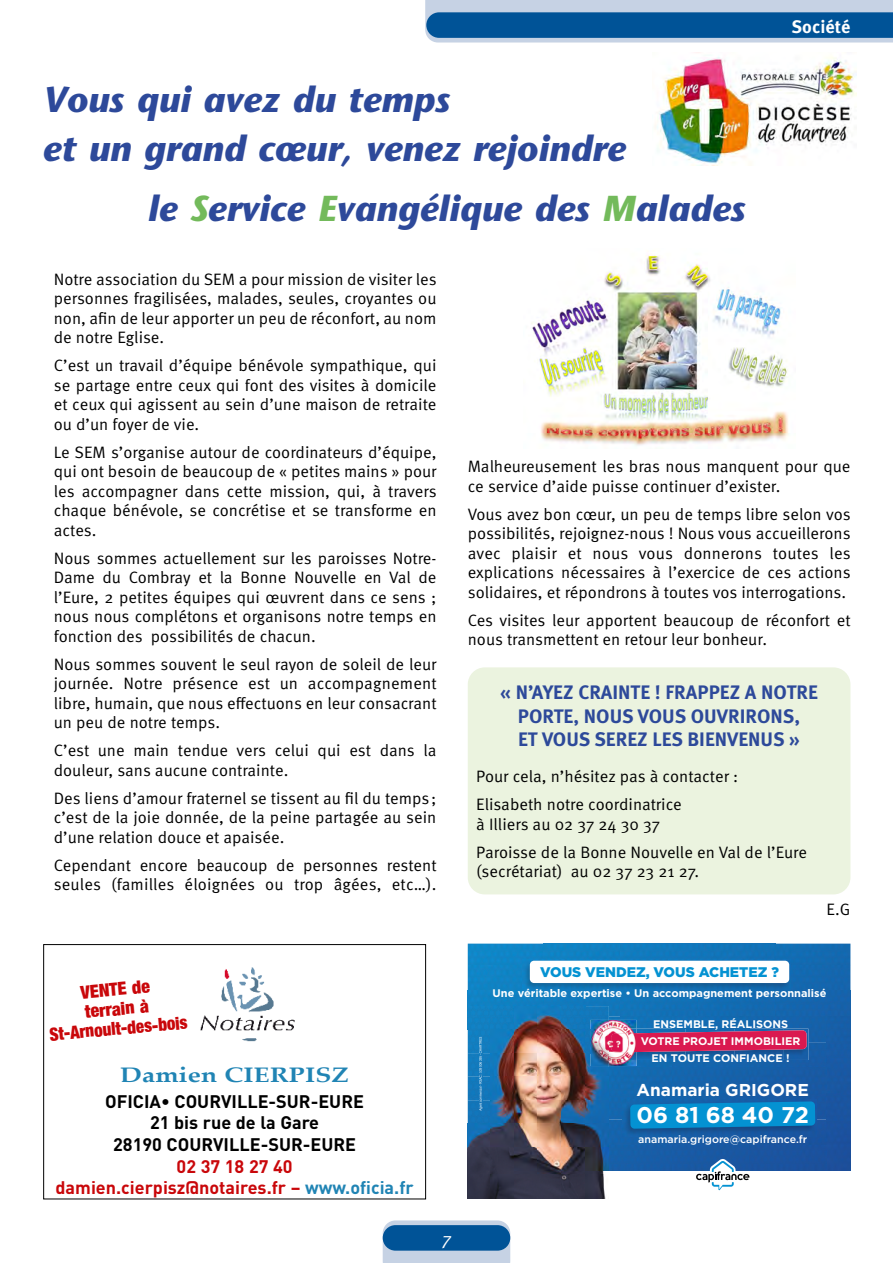
<style>
.page{position:relative;width:893px;height:1263px;background:#fff}
.page>*{position:absolute;margin:0;border:0;box-sizing:border-box;transform-origin:0 0}
.t1{font:italic 700 36px/48.6px "Stone Sans";color:#2d499a}
.t2{font:700 22.8px "Gotham";color:#fff}
.t3{font:700 21px "Palatino Linotype";letter-spacing:.005em;color:#2084b4;scale:1.25 1}
.t4{font:700 19.5px/23.4px "Meta OT";color:#2d499a;text-align:center}
.t5{font:700 18px/21.6px "DIN";color:#000;text-align:center}
.t6{font:700 18px/21.6px "DIN";color:#c9070a;text-align:center}
.t7{font:900 condensed 18px/19.5px "Helvetica Neue";color:#c9070a;text-align:center}
.t8{font:700 18px "Meta OT";color:#fff}
.t9{font:18px "Meta OT Norm Ita";color:#fff}
.t10{font:700 17.25px "Gotham";color:#fff}
.t11{font:16.5px/19.5px "Meta OT Norm";color:#000;text-align:justify}
.t12{font:900 13.95px "Gotham";color:#0492d2}
.t13{font:700 10.95px/17px "Gotham";color:#fff;text-align:center}
.t14{font:500 10.65px "Gotham";color:#fff}
.s1{color:#73ba5b}
.s2{color:#2084b4}
</style>
<div class="page">
<svg style="left:383px;top:1220px;width:127px;height:43px;background:#c1cfe2"></svg>
<div style="left:383px;top:1225px;width:127px;height:25px;background:#005397;border-radius:13px"></div>
<svg style="left:425px;top:0;width:468px;height:43px;background:#5287b7"></svg>
<div style="left:43px;top:944px;width:383px;height:255px;border:1px solid #000"></div>
<img style="left:200px;top:967px;width:95px;height:75px">
<div style="left:468px;top:943px;width:76px;height:63px;background:#1083c4"></div>
<img style="left:544px;top:943px;width:231px;height:16px">
<div style="left:775px;top:943px;width:75px;height:48px;background:#1469af"></div>
<img style="left:544px;top:990px;width:231px;height:1px">
<img style="left:544px;top:991px;width:306px;height:25px">
<img style="left:609px;top:1016px;width:140px;height:12px">
<div style="left:749px;top:1016px;width:77px;height:52px;background:#1661a9"></div>
<img style="left:826px;top:1016px;width:24px;height:155px">
<img style="left:609px;top:1060px;width:140px;height:8px">
<img style="left:609px;top:1068px;width:217px;height:26px">
<div style="left:609px;top:1094px;width:63px;height:77px;background:#1760a9"></div>
<img style="left:672px;top:1094px;width:77px;height:6px">
<div style="left:749px;top:1094px;width:77px;height:77px;background:#1a549f"></div>
<div style="left:672px;top:1136px;width:77px;height:35px;background:#1959a3"></div>
<svg style="left:693px;top:1159px;width:59px;height:32px"></svg>
<img style="left:522px;top:959px;width:269px;height:31px">
<div style="left:530px;top:961px;width:259px;height:22px;background:#fff;border-radius:4px"></div>
<img style="left:623px;top:1100px;width:194px;height:36px">
<svg style="left:630px;top:1101px;width:185px;height:28px;background:#0689c9"></svg>
<img style="left:468px;top:1053px;width:141px;height:146px">
<img style="left:468px;top:1006px;width:141px;height:23px">
<img style="left:468px;top:1029px;width:122px;height:24px">
<img style="left:479px;top:1037px;width:3px;height:74px">
<img style="left:637px;top:1028px;width:171px;height:32px">
<svg style="left:637px;top:1030px;width:170px;height:22px;background:#c0255d"></svg>
<img style="left:590px;top:1020px;width:47px;height:46px">
<img style="left:611px;top:1033px;width:26px;height:19px">
<img style="left:657px;top:52px;width:200px;height:113px">
<div style="left:468px;top:667px;width:382px;height:227px;background:#ebf3df;border-radius:17px"></div>
<img style="left:531px;top:255px;width:258px;height:190px">
<h1 class="t1" style="left:43px;top:75px;width:584px">Vous qui avez du temps<br>et un grand cœur, venez rejoindre</h1>
<h1 class="t1" style="left:148px;top:184px;width:599px">le <span class="s1">S</span>ervice <span class="s1">E</span>vangélique des <span class="s1">M</span>alades</h1>
<p class="t8" style="left:792px;top:15px;width:60px">Société</p>
<p class="t11" style="left:54px;top:269px;width:384px">Notre association du SEM a pour mission de visiter les personnes fragilisées, malades, seules, croyantes ou non, afin de leur apporter un peu de réconfort, au nom de notre Eglise.</p>
<p class="t11" style="left:54px;top:356px;width:384px">C’est un travail d’équipe bénévole sympathique, qui se partage entre ceux qui font des visites à domicile et ceux qui agissent au sein d’une maison de retraite ou d’un foyer de vie.</p>
<p class="t11" style="left:54px;top:442px;width:384px">Le SEM s’organise autour de coordinateurs d’équipe, qui ont besoin de beaucoup de « petites mains » pour les accompagner dans cette mission, qui, à travers chaque bénévole, se concrétise et se transforme en actes.</p>
<p class="t11" style="left:54px;top:548px;width:384px">Nous sommes actuellement sur les paroisses Notre-Dame du Combray et la Bonne Nouvelle en Val de l’Eure, 2 petites équipes qui œuvrent dans ce sens ; nous nous complétons et organisons notre temps en fonction des possibilités de chacun.</p>
<p class="t11" style="left:54px;top:654px;width:384px">Nous sommes souvent le seul rayon de soleil de leur journée. Notre présence est un accompagnement libre, humain, que nous effectuons en leur consacrant un peu de notre temps.</p>
<p class="t11" style="left:54px;top:741px;width:384px">C’est une main tendue vers celui qui est dans la douleur, sans aucune contrainte.</p>
<p class="t11" style="left:54px;top:788px;width:384px">Des liens d’amour fraternel se tissent au fil du temps; c’est de la joie donnée, de la peine partagée au sein d’une relation douce et apaisée.</p>
<p class="t11" style="left:54px;top:855px;width:384px">Cependant encore beaucoup de personnes restent seules (familles éloignées ou trop âgées, etc…).</p>
<p class="t11" style="left:468px;top:457px;width:384px">Malheureusement les bras nous manquent pour que ce service d’aide puisse continuer d’exister.</p>
<p class="t11" style="left:468px;top:504px;width:384px">Vous avez bon cœur, un peu de temps libre selon vos possibilités, rejoignez-nous ! Nous vous accueillerons avec plaisir et nous vous donnerons toutes les explications nécessaires à l’exercice de ces actions solidaires, et répondrons à toutes vos interrogations.</p>
<p class="t11" style="left:468px;top:610px;width:384px">Ces visites leur apportent beaucoup de réconfort et nous transmettent en retour leur bonheur.</p>
<p class="t4" style="left:500px;top:681px;width:319px">« N’AYEZ CRAINTE ! FRAPPEZ A NOTRE<br>PORTE, NOUS VOUS OUVRIRONS,<br>ET VOUS SEREZ LES BIENVENUS »</p>
<p class="t11" style="left:476px;top:763px;width:264px;line-height:28px">Pour cela, n’hésitez pas à contacter :<br>Elisabeth notre coordinatrice</p>
<p class="t11" style="left:476px;top:810px;width:332px;line-height:28px">à Illiers au 02 37 24 30 37<br>Paroisse de la Bonne Nouvelle en Val de l’Eure</p>
<p class="t11" style="left:476px;top:862px;width:224px">(secrétariat) au 02 37 23 21 27.</p>
<p class="t11" style="left:827px;top:900px;width:25px">E.G</p>
<p class="t7" style="left:45px;top:985px;width:140px;rotate:-5deg">VENTE de<br>terrain à<br>St-Arnoult-des-bois</p>
<p class="t3" style="left:120px;top:1060px;width:185px">Damien CIERPISZ</p>
<p class="t5" style="left:105px;top:1089px;width:260px">OFICIA• COURVILLE-SUR-EURE<br>21 bis rue de la Gare<br>28190 COURVILLE-SUR-EURE</p>
<p class="t6" style="left:56px;top:1154px;width:360px">02 37 18 27 40<br>damien.cierpisz@notaires.fr – <span class="s2">www.oficia.fr</span></p>
<p class="t9" style="left:442px;top:1228px;width:10px">7</p>
<p class="t12" style="left:540px;top:963px;width:240px">VOUS VENDEZ, VOUS ACHETEZ ?</p>
<p class="t13" style="left:493px;top:985px;width:335px">Une véritable expertise • Un accompagnement personnalisé</p>
<p class="t13" style="left:641px;top:1016px;width:161px">ENSEMBLE, RÉALISONS<br>VOTRE PROJET IMMOBILIER<br>EN TOUTE CONFIANCE !</p>
<p class="t10" style="left:637px;top:1078px;width:174px">Anamaria GRIGORE</p>
<p class="t14" style="left:638px;top:1132px;width:170px">anamaria.grigore@capifrance.fr</p>
<h2 class="t2" style="left:637px;top:1100px;width:174px">06 81 68 40 72</h2>
</div>
